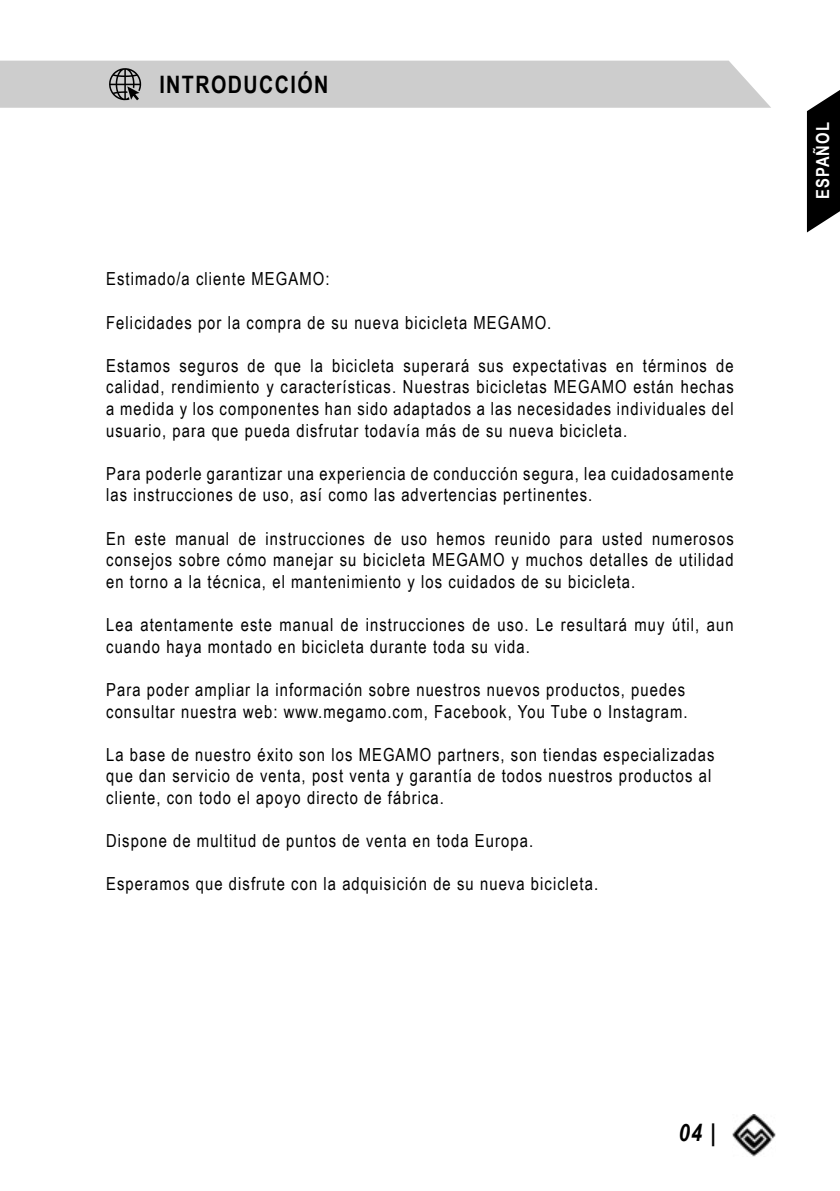
<style>
.page{position:relative;width:840px;height:1191px;background:#fff}
.page>*{position:absolute;margin:0;border:0;box-sizing:border-box;transform-origin:0 0}
.t1{font:700 24px "Arial Narrow";letter-spacing:.06em;color:#000}
.t2{font:italic 700 24px "Arial Narrow";color:#000}
.t3{font:18px/21.6px "Arial Narrow";letter-spacing:.06em;color:#000}
.t4{font:700 18px "Arial Narrow";letter-spacing:.06em;color:#fff}
</style>
<div class="page">
<img style="left:732px;top:1114px;width:42px;height:43px">
<div style="left:0;top:61px;width:770px;height:47px;background:#cdcdcd"></div>
<svg style="left:806px;top:90px;width:33px;height:142px"></svg>
<h1 class="t1" style="left:159px;top:66px;width:170px">INTRODUCCIÓN</h1>
<p class="t3" style="left:106px;top:267px;width:225px">Estimado/a cliente MEGAMO:</p>
<p class="t3" style="left:106px;top:311px;width:446px">Felicidades por la compra de su nueva bicicleta MEGAMO.</p>
<p class="t3" style="left:106px;top:354px;width:628px;text-align:justify">Estamos seguros de que la bicicleta superará sus expectativas en términos de calidad, rendimiento y características. Nuestras bicicletas MEGAMO están hechas a medida y los componentes han sido adaptados a las necesidades individuales del usuario, para que pueda disfrutar todavía más de su nueva bicicleta.</p>
<p class="t3" style="left:106px;top:462px;width:628px">Para poderle garantizar una experiencia de conducción segura, lea cuidadosamente las instrucciones de uso, así como las advertencias pertinentes.</p>
<p class="t3" style="left:106px;top:527px;width:628px;text-align:justify">En este manual de instrucciones de uso hemos reunido para usted numerosos consejos sobre cómo manejar su bicicleta MEGAMO y muchos detalles de utilidad en torno a la técnica, el mantenimiento y los cuidados de su bicicleta.</p>
<p class="t3" style="left:106px;top:613px;width:628px">Lea atentamente este manual de instrucciones de uso. Le resultará muy útil, aun cuando haya montado en bicicleta durante toda su vida.</p>
<p class="t3" style="left:106px;top:678px;width:582px">Para poder ampliar la información sobre nuestros nuevos productos, puedes consultar nuestra web: www.megamo.com, Facebook, You Tube o Instagram.</p>
<p class="t3" style="left:106px;top:743px;width:609px">La base de nuestro éxito son los MEGAMO partners, son tiendas especializadas que dan servicio de venta, post venta y garantía de todos nuestros productos al cliente, con todo el apoyo directo de fábrica.</p>
<p class="t3" style="left:106px;top:829px;width:428px">Dispone de multitud de puntos de venta en toda Europa.</p>
<p class="t3" style="left:106px;top:872px;width:493px">Esperamos que disfrute con la adquisición de su nueva bicicleta.</p>
<p class="t4" style="left:808px;top:199px;width:78px;rotate:-90deg">ESPAÑOL</p>
<h1 class="t2" style="left:678px;top:1114px;width:39px">04 |</h1>
</div>
